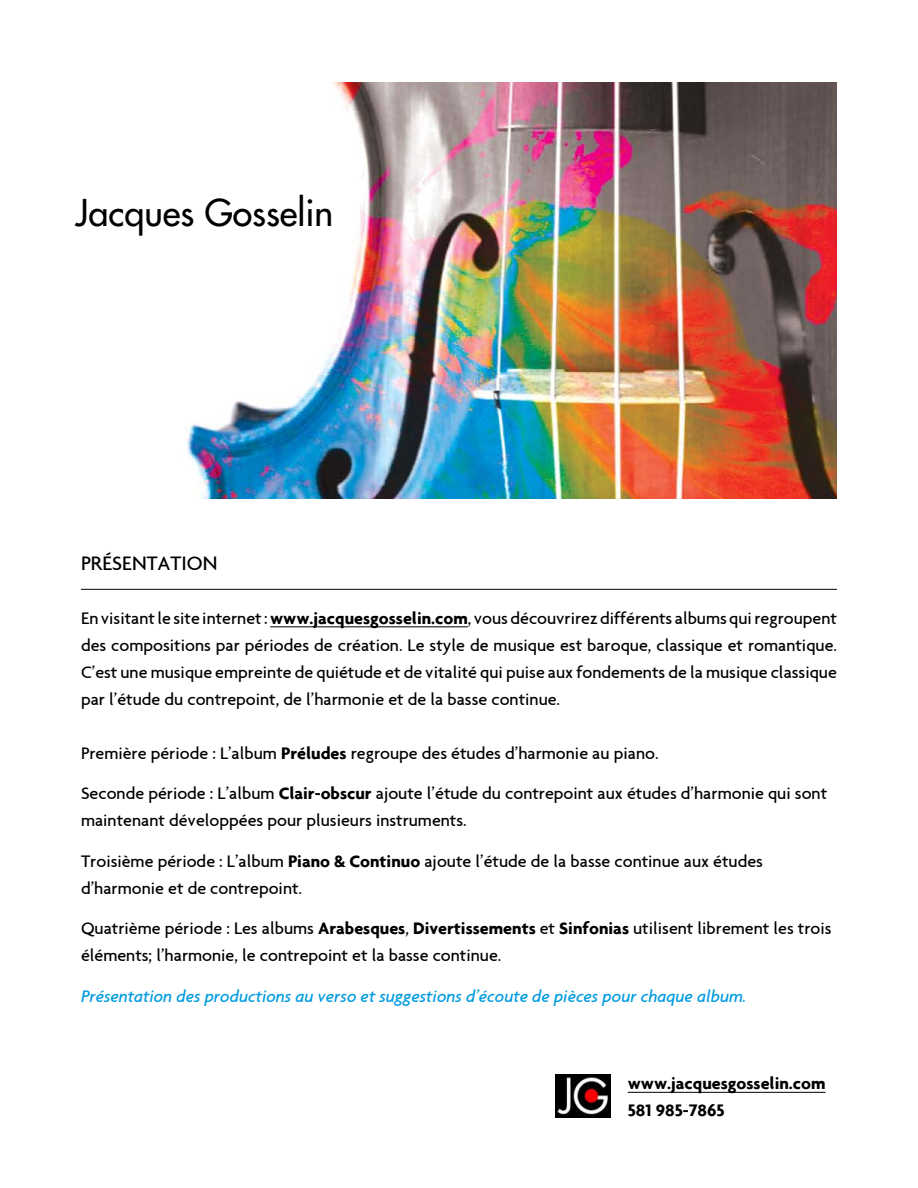
<style>
.page{position:relative;width:918px;height:1188px;background:#fff}
.page>*{position:absolute;margin:0;border:0;box-sizing:border-box;transform-origin:0 0}
.t1{font:500 36px "Futura Std";color:#000}
.t2{font:500 21px "Agenda";color:#000}
.t3{font:500 18px/27px "Agenda";color:#000}
.t4{font:italic 500 18px "Agenda";color:#009bdf}
.t5{font:700 18px/27px "Agenda";color:#000}
.s1{font-weight:700}
</style>
<div class="page">
<img style="left:187px;top:83px;width:650px;height:416px">
<hr style="left:270px;top:627px;width:198px;height:1px;background:#000">
<hr style="left:628px;top:1092px;width:198px;height:1px;background:#000">
<hr style="left:81px;top:589px;width:756px;height:1px;background:#000">
<img style="left:555px;top:1074px;width:56px;height:43px">
<h1 class="t1" style="left:76px;top:190px;width:259px">Jacques Gosselin</h1>
<p class="t2" style="left:81px;top:550px;width:138px">PrÉSENTATION</p>
<p class="t3" style="left:81px;top:604px;width:758px;text-align:justify">En visitant le site internet : <span class="s1">www.jacquesgosselin.com</span>, vous découvrirez différents albums qui regroupent des compositions par périodes de création. Le style de musique est baroque, classique et romantique.<br>C’est une musique empreinte de quiétude et de vitalité qui puise aux fondements de la musique classique par l’étude du contrepoint, de l’harmonie et de la basse continue.</p>
<p class="t3" style="left:81px;top:739px;width:579px">Première période : L’album <span class="s1">Préludes</span> regroupe des études d’harmonie au piano.</p>
<p class="t3" style="left:81px;top:780px;width:748px">Seconde période : L’album <span class="s1">Clair-obscur</span> ajoute l’étude du contrepoint aux études d’harmonie qui sont maintenant développées pour plusieurs instruments.</p>
<p class="t3" style="left:81px;top:847px;width:683px">Troisième période : L’album <span class="s1">Piano &amp; Continuo</span> ajoute l’étude de la basse continue aux études d’harmonie et de contrepoint.</p>
<p class="t3" style="left:81px;top:915px;width:752px">Quatrième période : Les albums <span class="s1">Arabesques</span>, <span class="s1">Divertissements</span> et <span class="s1">Sinfonias</span> utilisent librement les trois éléments; l’harmonie, le contrepoint et la basse continue.</p>
<p class="t4" style="left:81px;top:985px;width:667px">Présentation des productions au verso et suggestions d’écoute de pièces pour chaque album.</p>
<p class="t5" style="left:628px;top:1070px;width:199px">www.jacquesgosselin.com<br>581 985-7865</p>
</div>
